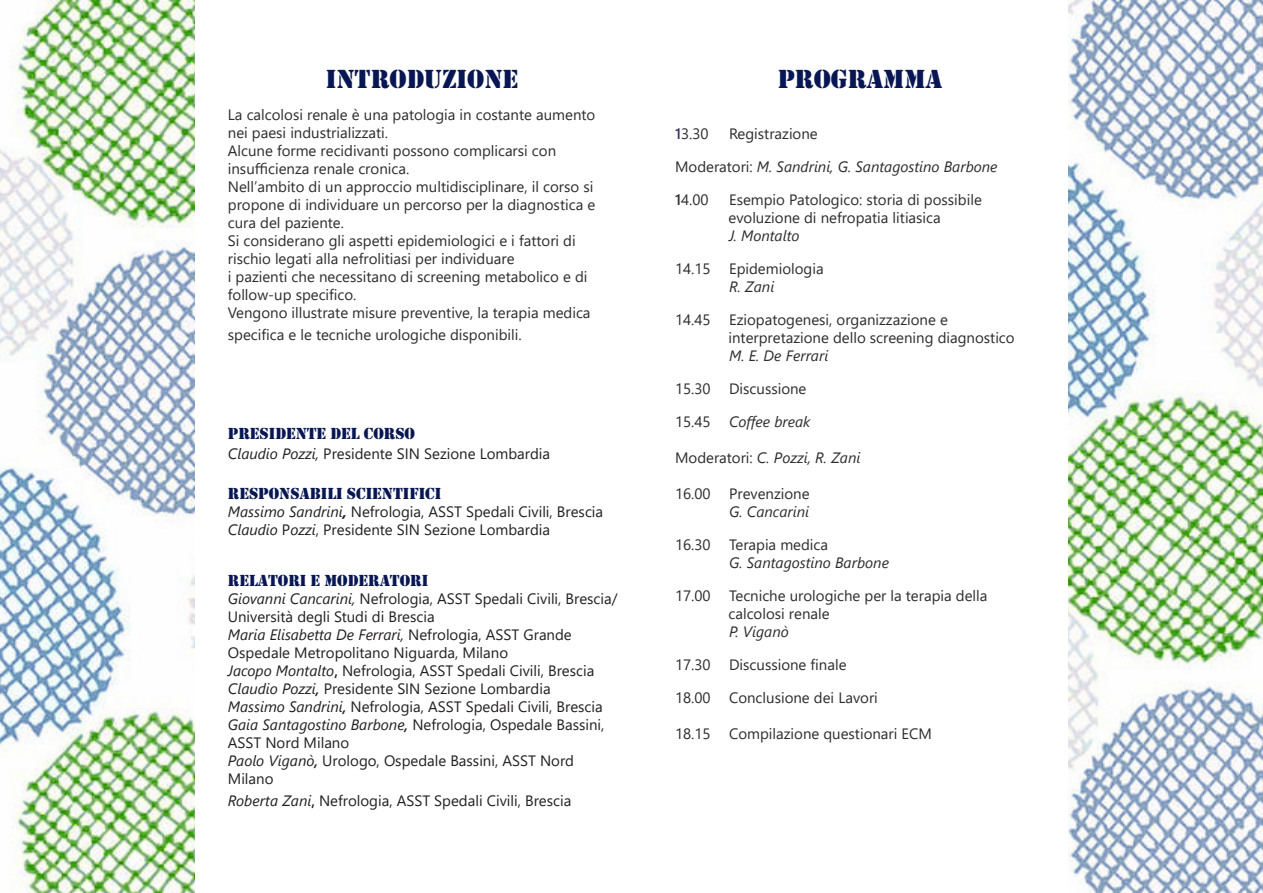
<style>
.page{position:relative;width:1263px;height:893px;background:#fff}
.page>*{position:absolute;margin:0;border:0;box-sizing:border-box;transform-origin:0 0}
.t1{font:27px "Stencil";color:#081754}
.t2{font:16.5px "Stencil";color:#081754}
.t3{font:15px/18px "Segoe UI";color:#2e2b2c}
.t4{font:15px/18px "Segoe UI";color:#231f20}
.t5{font:italic 15px "Segoe UI";color:#2e2b2c}
.s1{font-style:italic}
.s2{font-weight:700;font-style:italic}
.s3{font-weight:600}
.s4{font-weight:600;font-style:italic}
.s5{font-weight:600;color:#39315d}
.s6{font-style:normal}
</style>
<div class="page">
<img style="left:0;top:0;width:194px;height:893px">
<img style="left:1069px;top:0;width:194px;height:893px">
<p class="t1" style="left:326px;top:63px;width:17px">INTRODUZIONE</p>
<p class="t3" style="left:228px;top:105px;width:369px">La calcolosi renale è una patologia in costante aumento nei paesi industrializzati.</p>
<p class="t3" style="left:228px;top:141px;width:330px">Alcune forme recidivanti possono complicarsi con insufficienza renale cronica.</p>
<p class="t3" style="left:228px;top:177px;width:369px">Nell’ambito di un approccio multidisciplinare, il corso si propone di individuare un percorso per la diagnostica e cura del paziente.</p>
<p class="t3" style="left:228px;top:231px;width:349px">Si considerano gli aspetti epidemiologici e i fattori di rischio legati alla nefrolitiasi per individuare</p>
<p class="t3" style="left:228px;top:267px;width:361px">i pazienti che necessitano di screening metabolico e di follow-up specifico.</p>
<p class="t3" style="left:228px;top:302px;width:364px;line-height:21.6px">Vengono illustrate misure preventive, la terapia medica specifica e le tecniche urologiche disponibili.</p>
<p class="t2" style="left:228px;top:424px;width:22px">PRESIDENTE</p>
<p class="t2" style="left:330px;top:424px;width:11px">DEL</p>
<p class="t2" style="left:364px;top:424px;width:21px">CORSO</p>
<p class="t4" style="left:228px;top:445px;width:324px"><span class="s1">Claudio Pozzi,</span> Presidente SIN Sezione Lombardia</p>
<p class="t2" style="left:228px;top:484px;width:22px">RESPONSABILI</p>
<p class="t2" style="left:347px;top:484px;width:19px">SCIENTIFICI</p>
<p class="t4" style="left:228px;top:502px;width:377px"><span class="s1">Massimo Sandrini</span><span class="s2">,</span> Nefrologia, ASST Spedali Civili, Brescia</p>
<p class="t4" style="left:228px;top:520px;width:324px"><span class="s1">Claudio</span> P<span class="s1">ozzi</span>, Presidente SIN Sezione Lombardia</p>
<p class="t2" style="left:228px;top:571px;width:22px">RELATORI</p>
<p class="t2" style="left:311px;top:571px;width:38px">E MODERATORI</p>
<p class="t4" style="left:228px;top:589px;width:391px"><span class="s1">Giovanni Cancarini,</span> Nefrologia, ASST Spedali Civili, Brescia/<br>Università degli Studi di Brescia</p>
<p class="t4" style="left:228px;top:625px;width:345px"><span class="s1">Maria Elisabetta De Ferrari,</span> Nefrologia, ASST Grande<br>Ospedale Metropolitano Niguarda, Milano</p>
<p class="t4" style="left:228px;top:661px;width:368px"><span class="s1">Jacopo Montalto</span><span class="s3">,</span> Nefrologia, ASST Spedali Civili, Brescia</p>
<p class="t4" style="left:228px;top:679px;width:324px"><span class="s1">Claudio Pozzi</span><span class="s4">,</span> Presidente SIN Sezione Lombardia</p>
<p class="t4" style="left:228px;top:697px;width:376px"><span class="s1">Massimo Sandrini</span><span class="s4">,</span> Nefrologia, ASST Spedali Civili, Brescia</p>
<p class="t4" style="left:228px;top:715px;width:378px"><span class="s1">Gaia Santagostino Barbone</span><span class="s4">,</span> Nefrologia, Ospedale Bassini,<br>ASST Nord Milano</p>
<p class="t4" style="left:228px;top:751px;width:348px"><span class="s1">Paolo Viganò</span><span class="s4">,</span> Urologo, Ospedale Bassini, ASST Nord<br>Milano</p>
<p class="t4" style="left:228px;top:791px;width:345px"><span class="s1">Roberta Zani</span><span class="s3">,</span> Nefrologia, ASST Spedali Civili, Brescia</p>
<p class="t1" style="left:778px;top:63px;width:166px">PROGRAMMA</p>
<p class="t3" style="left:675px;top:124px;width:35px"><span class="s5">1</span>3.30</p>
<p class="t3" style="left:729px;top:124px;width:90px">Registrazione</p>
<p class="t5" style="left:675px;top:154px;width:324px"><span class="s6">Moderatori:</span> M. Sandrini, G. Santagostino Barbone</p>
<p class="t3" style="left:675px;top:190px;width:35px"><span class="s3">1</span>4.00</p>
<p class="t3" style="left:729px;top:190px;width:254px">Esempio Patologico: storia di possibile</p>
<p class="t3" style="left:728px;top:208px;width:214px">evoluzione di nefropatia litiasica</p>
<p class="t5" style="left:729px;top:223px;width:72px">J. Montalto</p>
<p class="t3" style="left:675px;top:259px;width:150px">14.15 Epidemiologia</p>
<p class="t5" style="left:729px;top:274px;width:47px">R. Zani</p>
<p class="t3" style="left:675px;top:310px;width:274px">14.45 Eziopatogenesi, organizzazione e</p>
<p class="t3" style="left:728px;top:328px;width:288px">interpretazione dello screening diagnostico</p>
<p class="t5" style="left:729px;top:343px;width:101px">M. E. De Ferrari</p>
<p class="t3" style="left:675px;top:379px;width:133px">15.30 Discussione</p>
<p class="t5" style="left:675px;top:409px;width:137px"><span class="s6">15.45</span> Coffee break</p>
<p class="t5" style="left:675px;top:445px;width:187px"><span class="s6">Moderatori:</span> C. Pozzi, R. Zani</p>
<p class="t3" style="left:675px;top:484px;width:136px">16.00 Prevenzione</p>
<p class="t5" style="left:729px;top:499px;width:82px">G. Cancarini</p>
<p class="t3" style="left:675px;top:535px;width:155px">16.30 Terapia medica</p>
<p class="t5" style="left:729px;top:550px;width:161px">G. Santagostino Barbone</p>
<p class="t3" style="left:675px;top:586px;width:314px">17.00 Tecniche urologiche per la terapia della</p>
<p class="t3" style="left:728px;top:604px;width:103px">calcolosi renale</p>
<p class="t5" style="left:729px;top:619px;width:61px">P. Viganò</p>
<p class="t3" style="left:675px;top:655px;width:173px">17.30 Discussione finale</p>
<p class="t3" style="left:675px;top:688px;width:204px">18.00 Conclusione dei Lavori</p>
<p class="t3" style="left:675px;top:725px;width:258px">18.15 Compilazione questionari ECM</p>
</div>
